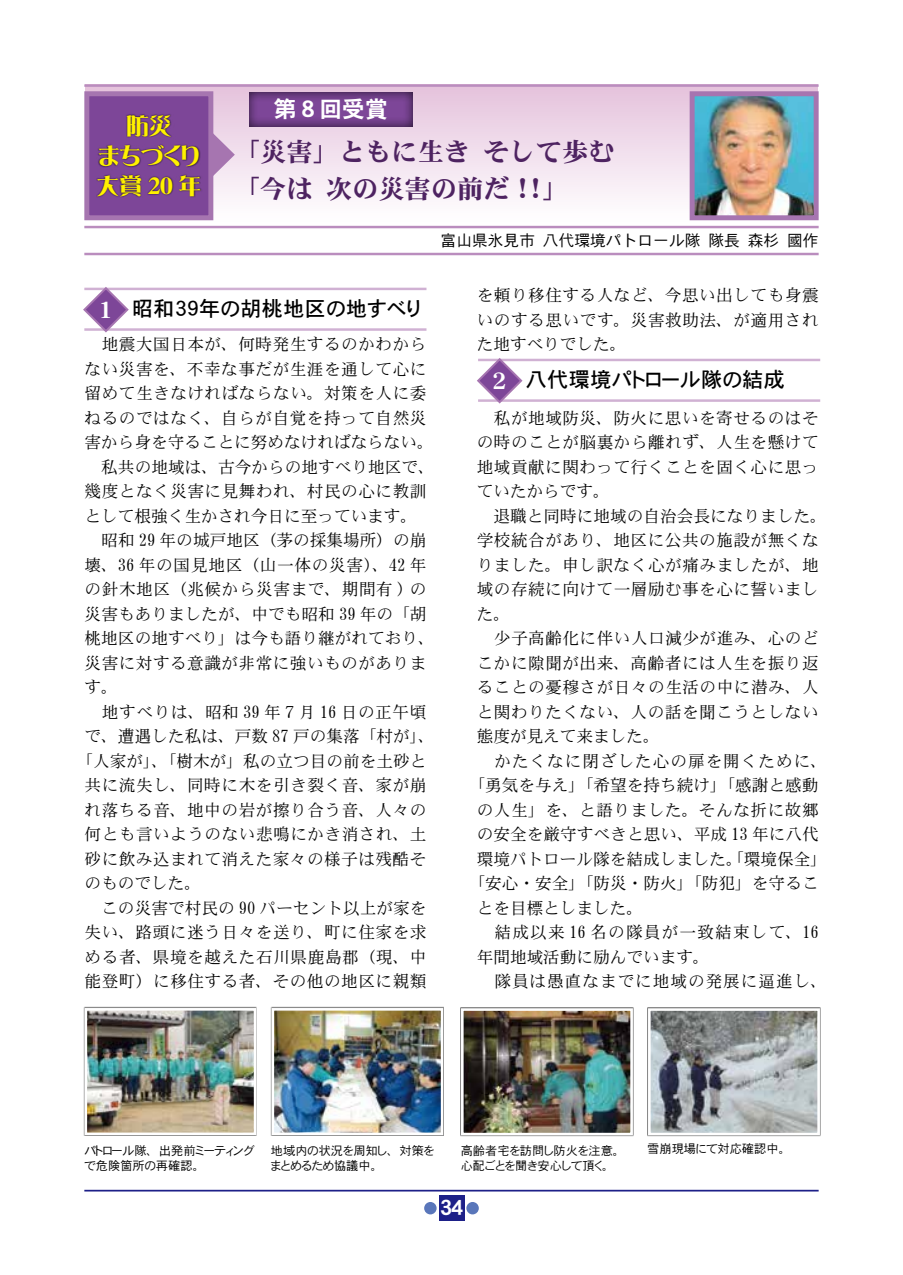
<style>
.page{position:relative;width:903px;height:1275px;background:#fff}
.page>*{position:absolute;margin:0;border:0;box-sizing:border-box;transform-origin:0 0}
.t1{font:26.25px/36.8px "DFHS Mincho W9 WIN RKSJ H";color:#4e2361}
.t2{font:22.75px/29.8px "DF Lei Ga So W9 WING RKSJ H";color:#fff100;text-align:center}
.t3{font:22.75px "DFHS Gothic W7 WIN RKSJ H";color:#fff}
.t4{font:21px "DFHS Gothic W5 WING RKSJ H";letter-spacing:.025em;color:#000}
.t5{font:21px "DFHS Gothic W7 WING RKSJ H";color:#fff}
.t6{font:16.62px/24.5px "DFHS Mincho W3 WIN RKSJ H";letter-spacing:.03em;color:#000;text-align:justify}
.t7{font:16.62px "DFHS Mincho W3 WIN RKSJ H";letter-spacing:.005em;color:#000}
.t8{font:16.62px "DFHS Mincho W3 WIN RKSJ H";color:#000}
.t9{font:16.62px "DFHS Mincho W3 WIN RKSJ H";letter-spacing:.06em;color:#000}
.t10{font:16.62px "DFHS Mincho W3 WIN RKSJ H";letter-spacing:.075em;color:#000}
.t11{font:15.75px "DFHS Gothic W3 WIN RKSJ H";color:#000}
.t12{font:12.25px/15.8px "DFHS Gothic W3 WING RKSJ H";color:#000}
.s1{font-family:"DFHS Mincho W9 WIN RKSJ H";font-size:22.75px;color:#fff}
</style>
<div class="page">
<div style="left:85px;top:84px;width:733px;height:142px;background:linear-gradient(to bottom,#e4c1dc,#fff)"></div>
<hr style="left:84px;top:1190px;width:735px;height:1px;background:#1d2088">
<div style="left:439px;top:1196px;width:25px;height:25px;background:#1d2088"></div>
<div style="left:466px;top:1202px;width:13px;height:12px;background:#5976ba;border-radius:50%"></div>
<div style="left:424px;top:1202px;width:13px;height:12px;background:#5976ba;border-radius:50%"></div>
<hr style="left:84px;top:226px;width:735px;height:2px;background:#ba8dbe">
<hr style="left:84px;top:253px;width:735px;height:2px;background:#ba8dbe">
<hr style="left:84px;top:84px;width:735px;height:3px;background:#ba8dbe">
<svg style="left:213px;top:131px;width:22px;height:47px"></svg>
<div style="left:84px;top:91px;width:129px;height:129px;background:#7d4698;border:5px solid #a675b0"></div>
<img style="left:696px;top:97px;width:117px;height:117px">
<div style="left:690px;top:91px;width:129px;height:129px;border:5px solid #a675b0"></div>
<div style="left:96px;top:113px;width:106px;height:85px;background:#000;opacity:.75"></div>
<div style="left:248px;top:90px;width:167px;height:38px;background:#000;opacity:.75"></div>
<hr style="left:84px;top:288px;width:342px;height:2px;background:#d0b1d3">
<hr style="left:84px;top:328px;width:342px;height:3px;background:#d0b1d3">
<svg style="left:83px;top:287px;width:47px;height:46px"></svg>
<hr style="left:478px;top:359px;width:342px;height:2px;background:#d0b1d3">
<hr style="left:478px;top:399px;width:342px;height:3px;background:#d0b1d3">
<svg style="left:477px;top:358px;width:47px;height:46px"></svg>
<div style="left:270px;top:1007px;width:174px;height:129px;background:#000;opacity:.75"></div>
<img style="left:275px;top:1012px;width:164px;height:119px">
<div style="left:271px;top:1008px;width:172px;height:127px;border:3px solid #fff"></div>
<div style="left:647px;top:1007px;width:174px;height:129px;background:#000;opacity:.75"></div>
<img style="left:652px;top:1012px;width:164px;height:119px">
<div style="left:648px;top:1008px;width:172px;height:127px;border:3px solid #fff"></div>
<div style="left:83px;top:1007px;width:174px;height:129px;background:#000;opacity:.75"></div>
<img style="left:88px;top:1012px;width:164px;height:119px">
<div style="left:84px;top:1008px;width:172px;height:127px;border:3px solid #fff"></div>
<div style="left:460px;top:1007px;width:174px;height:129px;background:#000;opacity:.75"></div>
<img style="left:465px;top:1012px;width:164px;height:119px">
<div style="left:461px;top:1008px;width:172px;height:127px;border:3px solid #fff"></div>
<h2 class="t2" style="left:97px;top:112px;width:106px">防災<br>まちづくり大賞 20 年</h2>
<h2 class="t3" style="left:274px;top:98px;width:115px">第８回受賞</h2>
<h1 class="t1" style="left:234px;top:134px;width:382px">「災害」ともに生き そして歩む「今は 次の災害の前だ !!」</h1>
<p class="t11" style="left:441px;top:232px;width:379px">富山県氷見市 八代環境パトロール隊 隊長 森杉 國作</p>
<p class="t4" style="left:94px;top:298px;width:327px"><span class="s1">１</span> 昭和39年の胡桃地区の地すべり</p>
<p class="t6" style="left:85px;top:332px;width:343px">　地震大国日本が、何時発生するのかわから</p>
<p class="t6" style="left:85px;top:357px;width:343px">ない災害を、不幸な事だが生涯を通して心に</p>
<p class="t6" style="left:85px;top:381px;width:343px">留めて生きなければならない。対策を人に委</p>
<p class="t6" style="left:85px;top:406px;width:343px">ねるのではなく、自らが自覚を持って自然災</p>
<p class="t8" style="left:85px;top:434px;width:351px">害から身を守ることに努めなければならない。</p>
<p class="t7" style="left:85px;top:458px;width:352px">　私共の地域は、古今からの地すべり地区で、</p>
<p class="t6" style="left:85px;top:479px;width:343px">幾度となく災害に見舞われ、村民の心に教訓</p>
<p class="t8" style="left:85px;top:507px;width:334px">として根強く生かされ今日に至っています。</p>
<p class="t7" style="left:85px;top:532px;width:343px">　昭和 29 年の城戸地区（茅の採集場所）の崩</p>
<p class="t6" style="left:85px;top:553px;width:343px">壊、36 年の国見地区（山一体の災害）、42 年</p>
<p class="t6" style="left:85px;top:577px;width:343px">の針木地区（兆候から災害まで、期間有 ) の</p>
<p class="t7" style="left:85px;top:605px;width:343px">災害もありましたが、中でも昭和 39 年の「胡</p>
<p class="t7" style="left:85px;top:630px;width:352px">桃地区の地すべり」は今も語り継がれており、</p>
<p class="t6" style="left:85px;top:651px;width:343px">災害に対する意識が非常に強いものがありま</p>
<p class="t6" style="left:85px;top:675px;width:35px">す。</p>
<p class="t6" style="left:85px;top:700px;width:343px">　地すべりは、昭和 39 年７月 16 日の正午頃</p>
<p class="t7" style="left:85px;top:728px;width:352px">で、遭遇した私は、戸数 87 戸の集落「村が」、</p>
<p class="t7" style="left:76px;top:752px;width:352px">「人家が」、「樹木が」私の立つ目の前を土砂と</p>
<p class="t6" style="left:85px;top:773px;width:343px">共に流失し、同時に木を引き裂く音、家が崩</p>
<p class="t6" style="left:85px;top:798px;width:343px">れ落ちる音、地中の岩が擦り合う音、人々の</p>
<p class="t6" style="left:85px;top:822px;width:343px">何とも言いようのない悲鳴にかき消され、土</p>
<p class="t6" style="left:85px;top:847px;width:343px">砂に飲み込まれて消えた家々の様子は残酷そ</p>
<p class="t6" style="left:85px;top:871px;width:118px">のものでした。</p>
<p class="t7" style="left:85px;top:899px;width:343px">　この災害で村民の 90 パーセント以上が家を</p>
<p class="t6" style="left:85px;top:920px;width:343px">失い、路頭に迷う日々を送り、町に住家を求</p>
<p class="t6" style="left:85px;top:945px;width:343px">める者、県境を越えた石川県鹿島郡（現、中</p>
<p class="t6" style="left:85px;top:969px;width:343px">能登町）に移住する者、その他の地区に親類</p>
<p class="t6" style="left:477px;top:283px;width:343px">を頼り移住する人など、今思い出しても身震いのする思いです。災害救助法、が適用された地すべりでした。</p>
<p class="t4" style="left:488px;top:369px;width:298px"><span class="s1">２</span> 八代環境パトロール隊の結成</p>
<p class="t6" style="left:477px;top:406px;width:343px">　私が地域防災、防火に思いを寄せるのはそ</p>
<p class="t6" style="left:477px;top:430px;width:343px">の時のことが脳裏から離れず、人生を懸けて</p>
<p class="t6" style="left:477px;top:455px;width:343px">地域貢献に関わって行くことを固く心に思っ</p>
<p class="t8" style="left:477px;top:483px;width:134px">ていたからです。</p>
<p class="t7" style="left:477px;top:507px;width:352px">　退職と同時に地域の自治会長になりました。</p>
<p class="t6" style="left:477px;top:528px;width:343px">学校統合があり、地区に公共の施設が無くな</p>
<p class="t6" style="left:477px;top:553px;width:343px">りました。申し訳なく心が痛みましたが、地</p>
<p class="t6" style="left:477px;top:578px;width:343px">域の存続に向けて一層励む事を心に誓いまし</p>
<p class="t6" style="left:477px;top:602px;width:35px">た。</p>
<p class="t6" style="left:477px;top:627px;width:343px">　少子高齢化に伴い人口減少が進み、心のど</p>
<p class="t6" style="left:477px;top:651px;width:343px">こかに隙聞が出来、高齢者には人生を振り返</p>
<p class="t6" style="left:477px;top:676px;width:343px">ることの憂穆さが日々の生活の中に潜み、人</p>
<p class="t6" style="left:477px;top:700px;width:343px">と関わりたくない、人の話を聞こうとしない</p>
<p class="t8" style="left:477px;top:728px;width:184px">態度が見えて来ました。</p>
<p class="t9" style="left:477px;top:752px;width:352px">　かたくなに閉ざした心の扉を開くために、</p>
<p class="t7" style="left:468px;top:777px;width:352px">「勇気を与え」「希望を持ち続け」「感謝と感動</p>
<p class="t6" style="left:477px;top:798px;width:343px">の人生」を、と語りました。そんな折に故郷</p>
<p class="t7" style="left:477px;top:826px;width:343px">の安全を厳守すべきと思い、平成 13 年に八代</p>
<p class="t8" style="left:477px;top:851px;width:352px">環境パトロール隊を結成しました。「環境保全」</p>
<p class="t7" style="left:468px;top:875px;width:352px">「安心・安全」「防災・防火」「防犯」を守るこ</p>
<p class="t8" style="left:477px;top:900px;width:168px">とを目標としました。</p>
<p class="t10" style="left:477px;top:924px;width:343px">　結成以来 16 名の隊員が一致結束して、16</p>
<p class="t8" style="left:477px;top:949px;width:234px">年間地域活動に励んでいます。</p>
<p class="t9" style="left:477px;top:973px;width:352px">　隊員は愚直なまでに地域の発展に逼進し、</p>
<p class="t12" style="left:271px;top:1143px;width:165px">地域内の状況を周知し、対策をまとめるため協議中。</p>
<p class="t12" style="left:647px;top:1141px;width:139px">雪崩現場にて対応確認中。</p>
<p class="t12" style="left:84px;top:1143px;width:172px">パトロール隊、出発前ミーティングで危険箇所の再確認。</p>
<p class="t12" style="left:461px;top:1143px;width:160px">高齢者宅を訪問し防火を注意。心配ごとを聞き安心して頂く。</p>
<p class="t5" style="left:440px;top:1197px;width:24px">34</p>
<p class="t5" style="left:435px;top:1205px;width:13px">1</p>
</div>
